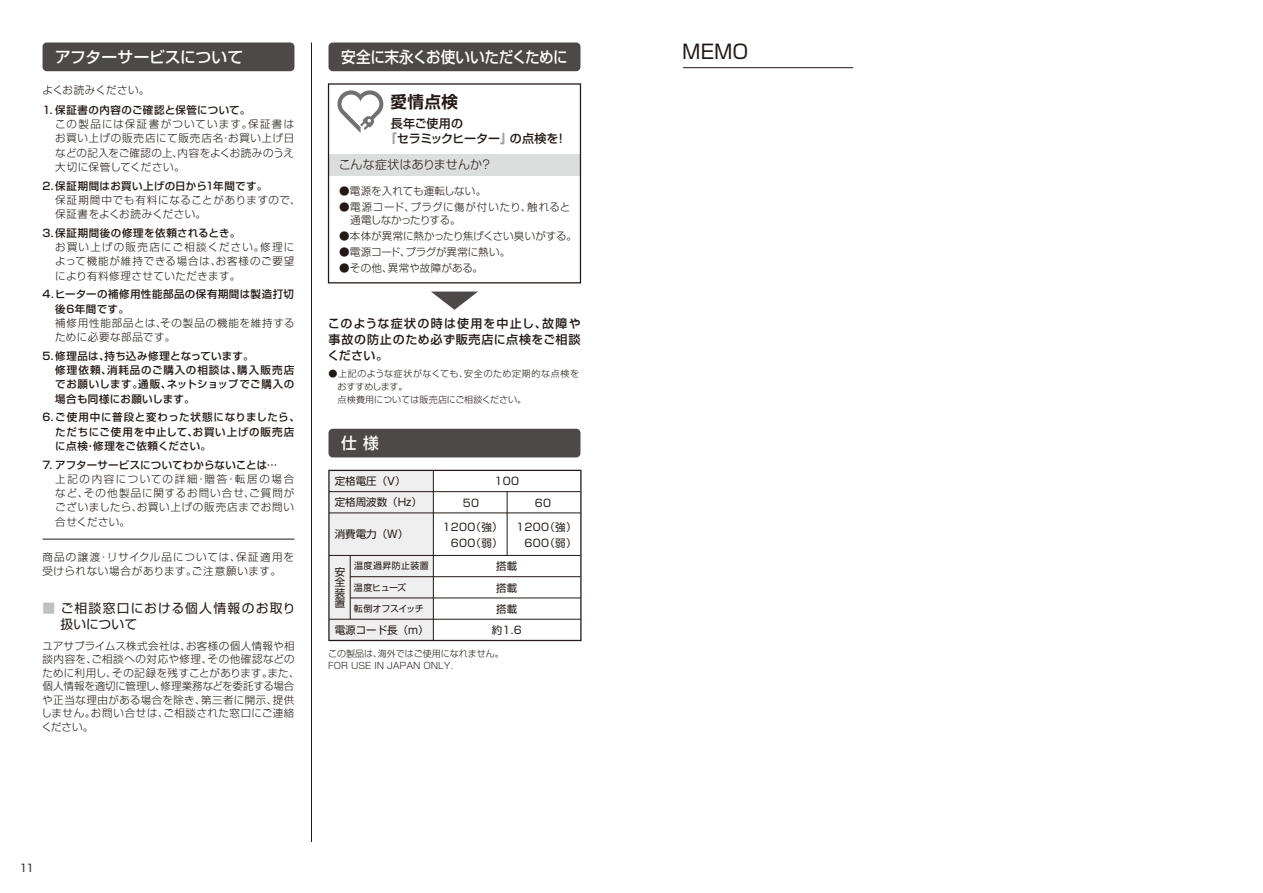
<style>
.page{position:relative;width:1263px;height:893px;background:#fff}
.page>*{position:absolute;margin:0;border:0;box-sizing:border-box;transform-origin:0 0}
.t1{font:19.5px "Shin Go Pro";color:#221815}
.t2{font:700 16.5px "Shin Go Pro De";color:#221815}
.t3{font:500 15.75px "Shin Go Pro";letter-spacing:-.025em;color:#fff;scale:.93 1}
.t4{font:500 15.75px "Shin Go Pro";letter-spacing:-.025em;color:#fff}
.t5{font:12.75px/16.5px "Shin Go Pro";letter-spacing:.08em;color:#221815}
.t6{font:500 12px/15.8px "Shin Go Pro";letter-spacing:.04em;color:#221815;text-align:justify}
.t7{font:500 12px/15.8px "Shin Go Pro";letter-spacing:-.005em;color:#221815}
.t8{font:300 12px "Shin Go Pro";letter-spacing:.01em;color:#221815}
.t9{font:300 10.5px/14.2px "Shin Go Pro";letter-spacing:.055em;color:#221815;text-align:justify}
.t10{font:500 10.5px/14.2px "Shin Go Pro";letter-spacing:.04em;color:#221815}
.t11{font:10.5px/10.5px "Shin Go Pro";letter-spacing:.035em;color:#221815;text-align:right}
.t12{font:500 10.5px/14.2px "Shin Go Pro";letter-spacing:.065em;color:#221815}
.t13{font:300 10.5px/14.2px "Shin Go Pro";letter-spacing:.075em;color:#221815}
.t14{font:300 10.5px/13.5px "Shin Go Pro";letter-spacing:.03em;color:#221815}
.t15{font:300 10.5px "Shin Go Pro";color:#221815}
.t16{font:500 10.5px "Shin Go Pro";letter-spacing:.01em;color:#221815}
.t17{font:300 10.5px "Shin Go Pro";letter-spacing:-.005em;color:#221815}
.t18{font:10.5px/21.1px "Shin Go Pro";color:#221815}
.t19{font:300 10.5px "Shin Go Pro";letter-spacing:.02em;color:#221815}
.t20{font:300 9px/12.8px "Shin Go Pro";letter-spacing:.03em;color:#221815}
.t21{font:300 9px/12px "Shin Go Pro";color:#221815}
.t22{font:9px "Shin Go Pro";letter-spacing:.02em;color:#221815}
.t23{font:9px "Shin Go Pro";letter-spacing:-.025em;color:#221815}
.s1{color:#bfc0c0}
</style>
<div class="page">
<hr style="left:311px;top:43px;width:1px;height:799px;background:#221815">
<div style="left:43px;top:43px;width:251px;height:28px;background:#4c4948;border-radius:4px"></div>
<hr style="left:43px;top:539px;width:251px;height:1px;background:#221815">
<div style="left:328px;top:43px;width:252px;height:28px;background:#4c4948;border-radius:4px"></div>
<svg style="left:431px;top:292px;width:47px;height:18px"></svg>
<div style="left:328px;top:154px;width:252px;height:21px;background:#dcdddd"></div>
<div style="left:328px;top:83px;width:253px;height:200px;border:1px solid #221815"></div>
<svg style="left:337px;top:90px;width:46px;height:43px"></svg>
<div style="left:328px;top:429px;width:252px;height:28px;background:#4c4948;border-radius:4px"></div>
<div style="left:329px;top:470px;width:104px;height:170px;background:#efefef"></div>
<div style="left:328px;top:470px;width:253px;height:171px;border:1px solid #221815"></div>
<hr style="left:433px;top:470px;width:1px;height:170px;background:#221815">
<hr style="left:350px;top:555px;width:1px;height:64px;background:#221815">
<hr style="left:329px;top:491px;width:252px;height:1px;background:#221815">
<hr style="left:329px;top:513px;width:252px;height:1px;background:#221815">
<hr style="left:329px;top:555px;width:252px;height:1px;background:#221815">
<hr style="left:350px;top:576px;width:231px;height:1px;background:#221815">
<hr style="left:350px;top:598px;width:231px;height:1px;background:#221815">
<hr style="left:329px;top:619px;width:252px;height:1px;background:#221815">
<hr style="left:507px;top:492px;width:1px;height:63px;background:#221815">
<hr style="left:683px;top:67px;width:170px;height:1px;background:#221815">
<h3 class="t4" style="left:55px;top:44px;width:190px">アフターサービスについて</h3>
<p class="t14" style="left:43px;top:82px;width:108px">よくお読みください。</p>
<p class="t10" style="left:43px;top:101px;width:209px">1. 保証書の内容のご確認と保管について。</p>
<p class="t9" style="left:55px;top:116px;width:241px">この製品には保証書がついています。保証書はお買い上げの販売店にて販売店名･お買い上げ日などの記入をご確認の上、内容をよくお読みのうえ大切に保管してください。</p>
<p class="t10" style="left:43px;top:177px;width:226px">2. 保証期間はお買い上げの日から1年間です。</p>
<p class="t9" style="left:55px;top:191px;width:242px">保証期間中でも有料になることがありますので､保証書をよくお読みください。</p>
<p class="t10" style="left:43px;top:224px;width:199px">3. 保証期間後の修理を依頼されるとき。</p>
<p class="t9" style="left:55px;top:239px;width:241px">お買い上げの販売店にご相談ください。修理によって機能が維持できる場合は､お客様のご要望により有料修理させていただきます。</p>
<p class="t10" style="left:55px;top:286px;width:240px;text-indent:-13px">4. ヒーターの補修用性能部品の保有期間は製造打切後6年間です。</p>
<p class="t9" style="left:55px;top:314px;width:241px">補修用性能部品とは､その製品の機能を維持するために必要な部品です。</p>
<p class="t10" style="left:55px;top:347px;width:240px;text-indent:-13px">5. 修理品は、持ち込み修理となっています。<br>修理依頼、消耗品のご購入の相談は、購入販売店でお願いします。通販、ネットショップでご購入の場合も同様にお願いします。</p>
<p class="t12" style="left:55px;top:409px;width:246px;text-indent:-13px">6. ご使用中に普段と変わった状態になりましたら、ただちにご使用を中止して､お買い上げの販売店に点検･修理をご依頼ください。</p>
<p class="t16" style="left:43px;top:456px;width:236px">7. アフターサービスについてわからないことは…</p>
<p class="t9" style="left:55px;top:470px;width:241px">上記の内容についての詳細･贈答･転居の場合など、その他製品に関するお問い合せ､ご質問がございましたら､お買い上げの販売店までお問い合せください。</p>
<p class="t13" style="left:43px;top:549px;width:253px">商品の譲渡・リサイクル品については、保証適用を受けられない場合があります。ご注意願います。</p>
<p class="t5" style="left:61px;top:598px;width:237px;text-indent:-18px"><span class="s1">■</span> ご相談窓口における個人情報のお取り扱いについて</p>
<p class="t9" style="left:41px;top:638px;width:255px;line-height:13.5px">ユアサプライムス株式会社は､お客様の個人情報や相談内容を､ご相談への対応や修理､その他確認などのために利用し､その記録を残すことがあります｡また､個人情報を適切に管理し､修理業務などを委託する場合や正当な理由がある場合を除き､第三者に開示､提供しません｡お問い合せは､ご相談された窓口にご連絡ください。</p>
<h3 class="t3" style="left:341px;top:44px;width:245px">安全に末永くお使いいただくために</h3>
<h2 class="t2" style="left:391px;top:88px;width:69px">愛情点検</h2>
<p class="t7" style="left:385px;top:114px;width:183px;text-indent:6px">長年ご使用の<br>『セラミックヒーター』の点検を！</p>
<p class="t8" style="left:339px;top:155px;width:152px">こんな症状はありませんか?</p>
<p class="t15" style="left:339px;top:182px;width:149px">●電源を入れても運転しない。</p>
<p class="t14" style="left:350px;top:199px;width:222px;text-indent:-11px">●電源コード、プラグに傷が付いたり、触れると通電しなかったりする。</p>
<p class="t15" style="left:339px;top:227px;width:239px">●本体が異常に熱かったり焦げくさい臭いがする。</p>
<p class="t17" style="left:339px;top:243px;width:173px">●電源コード、プラグが異常に熱い。</p>
<p class="t19" style="left:339px;top:259px;width:146px">●その他、異常や故障がある。</p>
<p class="t6" style="left:327px;top:314px;width:255px">このような症状の時は使用を中止し、故障や事故の防止のため必ず販売店に点検をご相談ください。</p>
<p class="t20" style="left:337px;top:366px;width:243px;text-indent:-9px">●上記のような症状がなくても、安全のため定期的な点検をおすすめします。<br>点検費用については販売店にご相談ください。</p>
<h3 class="t4" style="left:341px;top:430px;width:39px">仕 様</h3>
<p class="t18" style="left:335px;top:469px;width:89px">定格電圧（V）<br>定格周波数（Hz）</p>
<p class="t11" style="left:335px;top:528px;width:75px">消費電力（W）</p>
<p class="t11" style="left:335px;top:565px;width:12px;text-align:justify">安全装置</p>
<p class="t22" style="left:354px;top:558px;width:76px">温度過昇防止装置</p>
<p class="t22" style="left:354px;top:580px;width:54px">温度ヒューズ</p>
<p class="t23" style="left:354px;top:601px;width:71px">転倒オフスイッチ</p>
<p class="t11" style="left:335px;top:623px;width:95px">電源コード長（m）</p>
<p class="t11" style="left:494px;top:475px;width:26px">100</p>
<p class="t11" style="left:463px;top:496px;width:18px">50</p>
<p class="t11" style="left:535px;top:496px;width:18px">60</p>
<p class="t11" style="left:442px;top:517px;width:62px;line-height:16.5px">1200（強）<br>600（弱）</p>
<p class="t11" style="left:516px;top:517px;width:62px;line-height:16.5px">1200（強）<br>600（弱）</p>
<p class="t11" style="left:496px;top:560px;width:23px">搭載</p>
<p class="t11" style="left:496px;top:576px;width:23px;line-height:20.9px;text-align:left">搭載搭載</p>
<p class="t11" style="left:492px;top:624px;width:32px">約1.6</p>
<p class="t21" style="left:328px;top:647px;width:186px">この製品は､海外ではご使用になれません。　<br>FOR USE IN JAPAN ONLY.</p>
<p class="t11" style="left:20px;top:862px;width:16px">11</p>
<h1 class="t1" style="left:682px;top:35px;width:68px">MEMO</h1>
</div>
